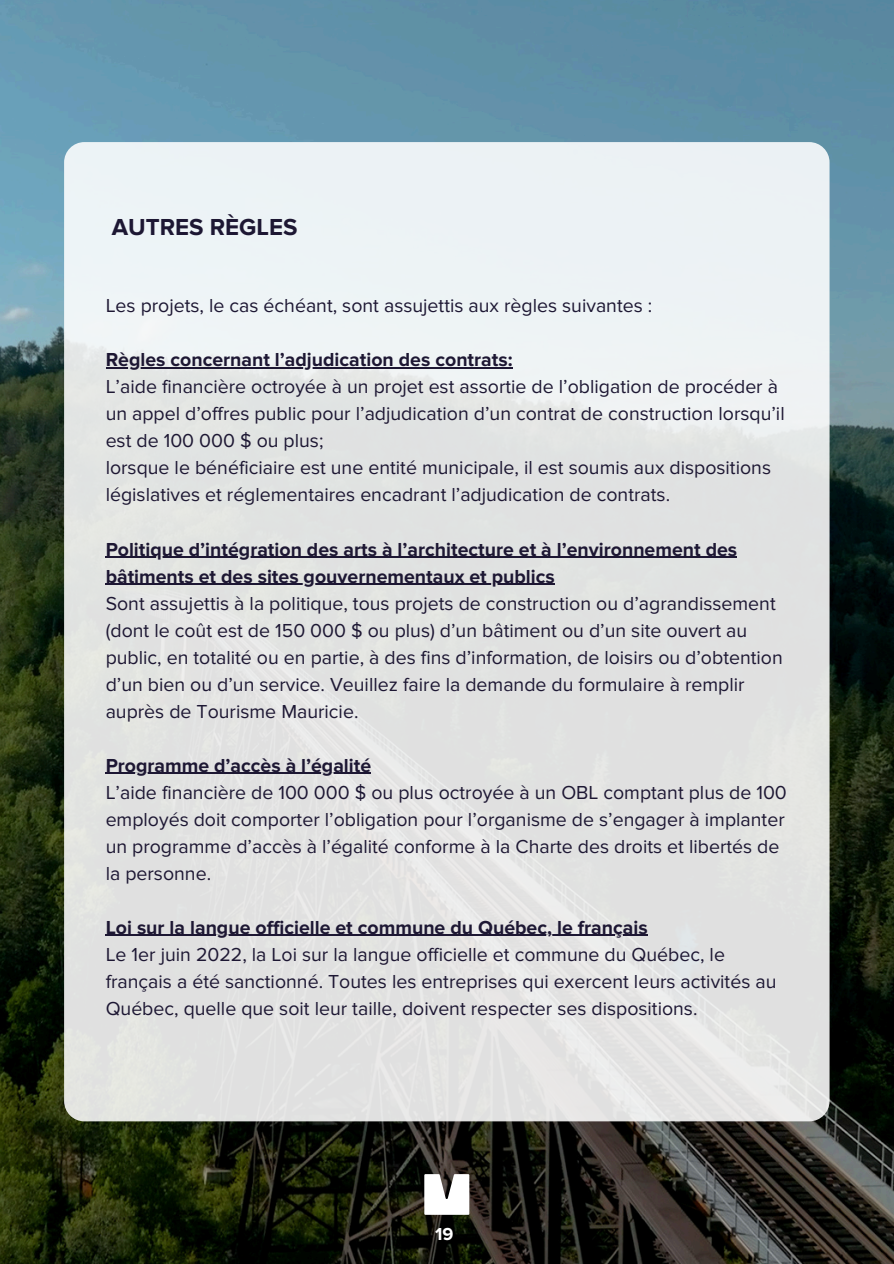
<style>
.page{position:relative;width:894px;height:1264px;background:#fff}
.page>*{position:absolute;margin:0;border:0;box-sizing:border-box;transform-origin:0 0}
.t1{font:700 24px "Proxima Nova";color:#1d1733}
.t2{font:19.5px/27px "Proxima Nova";color:#1d1733}
.t3{font:700 19.5px "Proxima Nova";color:#1d1733}
.t4{font:700 18px "Proxima Nova";color:#fff}
.s1{font-weight:700}
</style>
<div class="page">
<img style="left:0;top:0;width:893px;height:1263px">
<svg style="left:424px;top:1174px;width:45px;height:40px"></svg>
<div style="left:64px;top:142px;width:765px;height:979px;background:linear-gradient(to bottom,#eaeff1,#dfdedc);border-radius:20px"></div>
<hr style="left:106px;top:367px;width:406px;height:1px;background:#1d1733">
<hr style="left:106px;top:556px;width:631px;height:1px;background:#1d1733">
<hr style="left:106px;top:583px;width:448px;height:1px;background:#1d1733">
<hr style="left:106px;top:772px;width:265px;height:1px;background:#1d1733">
<hr style="left:106px;top:934px;width:541px;height:1px;background:#1d1733">
<p class="t1" style="left:112px;top:213px;width:187px">AUTRES RÈGLES</p>
<p class="t2" style="left:106px;top:293px;width:548px">Les projets, le cas échéant, sont assujettis aux règles suivantes :</p>
<p class="t3" style="left:106px;top:348px;width:408px">Règles concernant l’adjudication des contrats:</p>
<p class="t2" style="left:106px;top:374px;width:680px">L’aide financière octroyée à un projet est assortie de l’obligation de procéder à un appel d’offres public pour l’adjudication d’un contrat de construction lorsqu’il est de 100 000 $ ou plus;</p>
<p class="t2" style="left:106px;top:455px;width:666px">lorsque le bénéficiaire est une entité municipale, il est soumis aux dispositions législatives et réglementaires encadrant l’adjudication de contrats.</p>
<p class="t3" style="left:106px;top:537px;width:633px">Politique d’intégration des arts à l’architecture et à l’environnement des</p>
<p class="t2" style="left:106px;top:563px;width:671px"><span class="s1">bâtiments et des sites gouvernementaux et publics<br></span>Sont assujettis à la politique, tous projets de construction ou d’agrandissement</p>
<p class="t2" style="left:106px;top:617px;width:678px">(dont le coût est de 150 000 $ ou plus) d’un bâtiment ou d’un site ouvert au public, en totalité ou en partie, à des fins d’information, de loisirs ou d’obtention d’un bien ou d’un service. Veuillez faire la demande du formulaire à remplir auprès de Tourisme Mauricie.</p>
<p class="t3" style="left:106px;top:753px;width:267px">Programme d’accès à l’égalité</p>
<p class="t2" style="left:106px;top:779px;width:682px">L’aide financière de 100 000 $ ou plus octroyée à un OBL comptant plus de 100 employés doit comporter l’obligation pour l’organisme de s’engager à implanter un programme d’accès à l’égalité conforme à la Charte des droits et libertés de la personne.</p>
<p class="t3" style="left:106px;top:915px;width:543px">Loi sur la langue officielle et commune du Québec, le français</p>
<p class="t2" style="left:106px;top:941px;width:672px">Le 1er juin 2022, la Loi sur la langue officielle et commune du Québec, le français a été sanctionné. Toutes les entreprises qui exercent leurs activités au<br>Québec, quelle que soit leur taille, doivent respecter ses dispositions.</p>
<h1 class="t4" style="left:435px;top:1223px;width:20px">19</h1>
</div>
